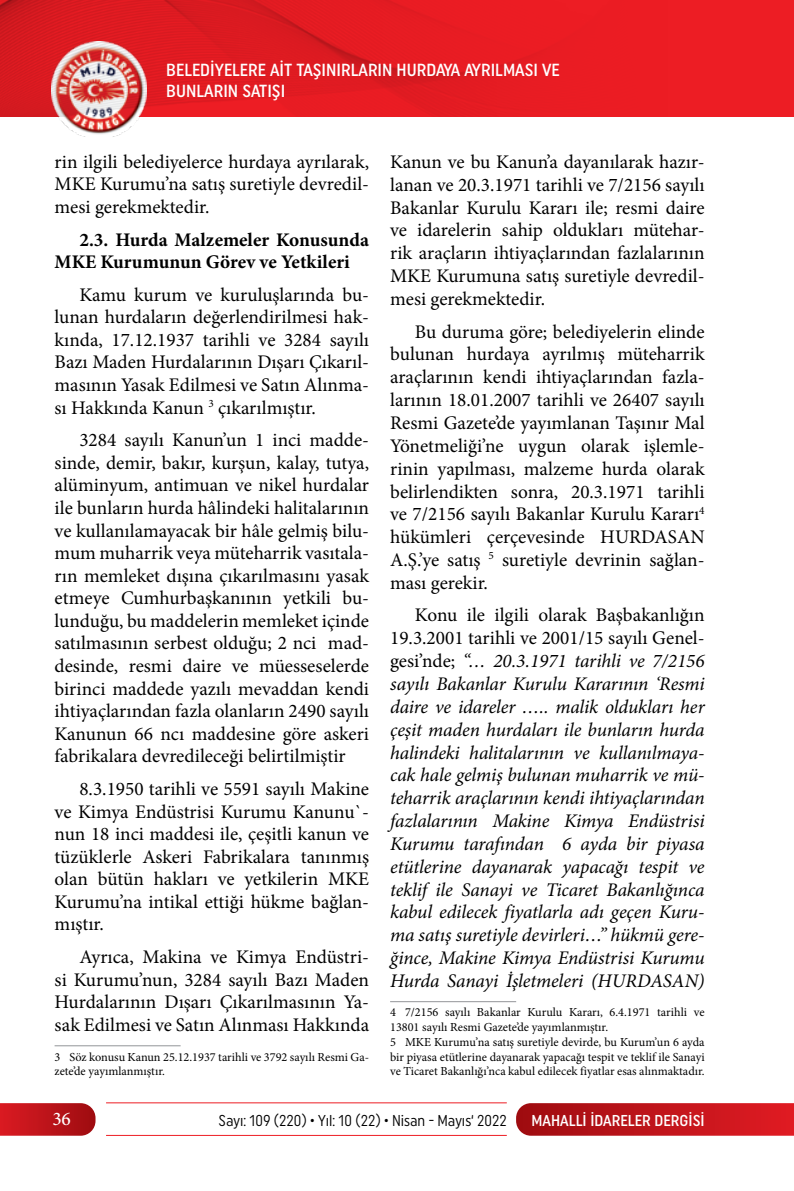
<style>
.page{position:relative;width:794px;height:1191px;background:#fff}
.page>*{position:absolute;margin:0;border:0;box-sizing:border-box;transform-origin:0 0}
.t1{font:19.25px/22.6px "Minion Pro";color:#000;text-align:justify}
.t2{font:italic 19.25px/22.8px "Minion Pro";letter-spacing:-.01em;color:#000;text-align:justify}
.t3{font:700 19.25px/22.6px "Minion Pro";color:#000}
.t4{font:500 19.25px "Minion Pro";color:#fff}
.t5{font:500 17.5px/21px "Uniform Condensed";color:#fff}
.t6{font:15.75px "Uniform Condensed";color:#000;scale:.95 1}
.t7{font:500 15.75px "Uniform Condensed";color:#fff}
.t8{font:12.25px/14.7px "Minion Pro";color:#000}
.s1{font-style:normal}
</style>
<div class="page">
<svg style="left:516px;top:1103px;width:278px;height:32px;background:#c0181e"></svg>
<svg style="left:0;top:1103px;width:95px;height:32px;background:#be1a20"></svg>
<hr style="left:106px;top:1102px;width:401px;height:1px;background:#ed1d24">
<hr style="left:106px;top:1135px;width:401px;height:1px;background:#ed1d24">
<img style="left:58px;top:117px;width:82px;height:20px">
<img style="left:0;top:0;width:785px;height:117px">
<hr style="left:55px;top:1045px;width:126px;height:1px;background:#939598">
<hr style="left:390px;top:1001px;width:126px;height:1px;background:#939598">
<p class="t5" style="left:166px;top:59px;width:395px">BELEDİYELERE AİT TAŞINIRLARIN HURDAYA AYRILMASI VE<br>BUNLARIN SATIŞI</p>
<p class="t1" style="left:55px;top:150px;width:316px">rin ilgili belediyelerce hurdaya ayrılarak, MKE Kurumu’na satış suretiyle devredil&shy;mesi gerekmektedir.</p>
<p class="t3" style="left:55px;top:228px;width:316px;text-indent:25px">2.3. Hurda Malzemeler Konusunda<br>MKE Kurumunun Görev ve Yetkileri</p>
<p class="t1" style="left:55px;top:283px;width:316px;text-indent:25px">Kamu kurum ve kuruluşlarında bu&shy;lunan hurdaların değerlendirilmesi hak&shy;kında, 17.12.1937 tarihli ve 3284 sayılı Bazı Maden Hurdalarının Dışarı Çıkarıl&shy;masının Yasak Edilmesi ve Satın Alınma&shy;sı Hakkında Kanun <sup>3</sup> çıkarılmıştır.</p>
<p class="t1" style="left:55px;top:429px;width:316px;text-indent:25px">3284 sayılı Kanun’un 1 inci madde&shy;sinde, demir, bakır, kurşun, kalay, tutya, alüminyum, antimuan ve nikel hurdalar ile bunların hurda hâlindeki halitalarının ve kullanılamayacak bir hâle gelmiş bilu&shy;mum muharrik veya müteharrik vasıtala&shy;rın memleket dışına çıkarılmasını yasak etmeye Cumhurbaşkanının yetkili bu&shy;lunduğu, bu maddelerin memleket içinde satılmasının serbest olduğu; 2 nci mad&shy;desinde, resmi daire ve müesseselerde birinci maddede yazılı mevaddan kendi ihtiyaçlarından fazla olanların 2490 sayılı Kanunun 66 ncı maddesine göre askeri fabrikalara devredileceği belirtilmiştir</p>
<p class="t1" style="left:55px;top:777px;width:316px;text-indent:25px">8.3.1950 tarihli ve 5591 sayılı Makine ve Kimya Endüstrisi Kurumu Kanunu`- nun 18 inci maddesi ile, çeşitli kanun ve tüzüklerle Askeri Fabrikalara tanınmış olan bütün hakları ve yetkilerin MKE Kurumu’na intikal ettiği hükme bağlan&shy;mıştır.</p>
<p class="t1" style="left:55px;top:945px;width:316px;text-indent:25px">Ayrıca, Makina ve Kimya Endüstri&shy;si Kurumu’nun, 3284 sayılı Bazı Maden Hurdalarının Dışarı Çıkarılmasının Ya&shy;sak Edilmesi ve Satın Alınması Hakkında</p>
<p class="t8" style="left:55px;top:1049px;width:316px">3 Söz konusu Kanun 25.12.1937 tarihli ve 3792 sayılı Resmi Ga&shy;zete’de yayımlanmıştır.</p>
<p class="t1" style="left:390px;top:150px;width:316px">Kanun ve bu Kanun’a dayanılarak hazır&shy;lanan ve 20.3.1971 tarihli ve 7/2156 sayılı Bakanlar Kurulu Kararı ile; resmi daire ve idarelerin sahip oldukları mütehar&shy;rik araçların ihtiyaçlarından fazlalarının MKE Kurumuna satış suretiyle devredil&shy;mesi gerekmektedir.</p>
<p class="t1" style="left:390px;top:320px;width:316px;text-indent:25px">Bu duruma göre; belediyelerin elinde bulunan hurdaya ayrılmış müteharrik araçlarının kendi ihtiyaçlarından fazla&shy;larının 18.01.2007 tarihli ve 26407 sayılı Resmi Gazete’de yayımlanan Taşınır Mal Yönetmeliği’ne uygun olarak işlemle&shy;rinin yapılması, malzeme hurda olarak belirlendikten sonra, 20.3.1971 tarihli ve 7/2156 sayılı Bakanlar Kurulu Kararı<sup>4 </sup>hükümleri çerçevesinde HURDASAN A.Ş.’ye satış <sup>5</sup> suretiyle devrinin sağlan&shy;ması gerekir.</p>
<p class="t2" style="left:390px;top:604px;width:316px;text-indent:25px"><span class="s1">Konu ile ilgili olarak Başbakanlığın 19.3.2001 tarihli ve 2001/15 sayılı Genel&shy;gesi’nde;</span> “… 20.3.1971 tarihli ve 7/2156 sayılı Bakanlar Kurulu Kararının ‘Resmi daire ve idareler ….. malik oldukları her çeşit maden hurdaları ile bunların hurda halindeki halitalarının ve kullanılmaya&shy;cak hale gelmiş bulunan muharrik ve mü&shy;teharrik araçlarının kendi ihtiyaçlarından fazlalarının Makine Kimya Endüstrisi Kurumu tarafından 6 ayda bir piyasa etütlerine dayanarak yapacağı tespit ve teklif ile Sanayi ve Ticaret Bakanlığınca kabul edilecek fiyatlarla adı geçen Kuru&shy;ma satış suretiyle devirleri…” hükmü gere&shy;ğince, Makine Kimya Endüstrisi Kurumu Hurda Sanayi İşletmeleri (HURDASAN)</p>
<p class="t8" style="left:390px;top:1005px;width:316px">4 7/2156 sayılı Bakanlar Kurulu Kararı, 6.4.1971 tarihli ve 13801 sayılı Resmi Gazete’de yayımlanmıştır.<br>5 MKE Kurumu’na satış suretiyle devirde, bu Kurum’un 6 ayda bir piyasa etütlerine dayanarak yapacağı tespit ve teklif ile Sanayi ve Ticaret Bakanlığı’nca kabul edilecek fiyatlar esas alınmaktadır.</p>
<p class="t4" style="left:52px;top:1106px;width:20px">36</p>
<p class="t6" style="left:219px;top:1111px;width:305px">Sayı: 109 (220) • Yıl: 10 (22) • Nisan - Mayıs‘ 2022</p>
<p class="t7" style="left:531px;top:1111px;width:175px">MAHALLİ İDARELER DERGİSİ</p>
</div>
